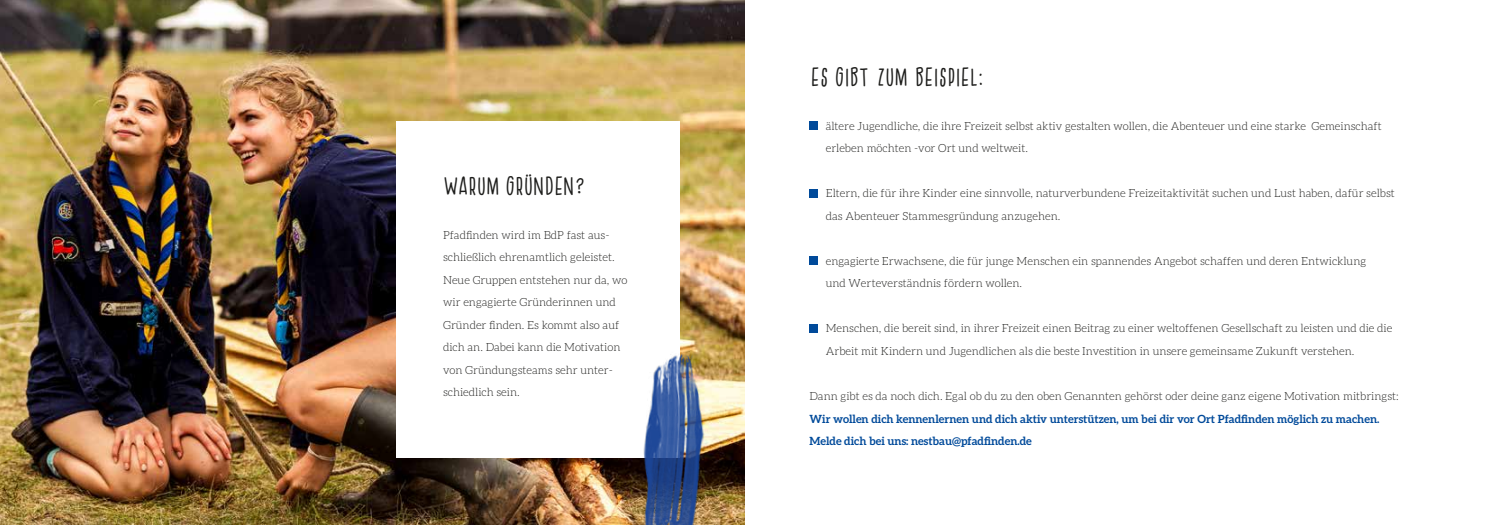
<style>
.page{position:relative;width:1489px;height:525px;background:#fff}
.page>*{position:absolute;margin:0;border:0;box-sizing:border-box;transform-origin:0 0}
.t1{font:22.5px "Homemade Hamburgers";letter-spacing:-.015em;color:#1d1d1b}
.t2{font:300 11.25px/22.5px "Aleo";color:#1d1d1b}
.t3{font:700 11.25px/22.5px "Aleo";color:#004a9a}
</style>
<div class="page">
<div style="left:809px;top:121px;width:8px;height:9px;background:#004a9a"></div>
<div style="left:809px;top:189px;width:8px;height:8px;background:#004a9a"></div>
<div style="left:809px;top:256px;width:8px;height:9px;background:#004a9a"></div>
<div style="left:809px;top:324px;width:8px;height:8px;background:#004a9a"></div>
<img style="left:0;top:0;width:744px;height:524px">
<div style="left:396px;top:121px;width:283px;height:337px;background:#fff"></div>
<img style="left:613px;top:342px;width:113px;height:182px">
<h1 class="t1" style="left:443px;top:172px;width:142px">WARUM GRÜNDEN?</h1>
<p class="t2" style="left:443px;top:223px;width:186px">Pfadfinden wird im BdP fast aus&shy;schließlich ehrenamtlich geleistet.<br>Neue Gruppen entstehen nur da, wo wir engagierte Gründerinnen und<br>Gründer finden. Es kommt also auf dich an. Dabei kann die Motivation von Gründungsteams sehr unter&shy;schiedlich sein.</p>
<h1 class="t1" style="left:809px;top:63px;width:174px">ES GIBT ZUM BEISPIEL:</h1>
<p class="t2" style="left:825px;top:114px;width:557px">ältere Jugendliche, die ihre Freizeit selbst aktiv gestalten wollen, die Abenteuer und eine starke Gemeinschaft erleben möchten -vor Ort und weltweit.</p>
<p class="t2" style="left:825px;top:182px;width:570px">Eltern, die für ihre Kinder eine sinnvolle, naturverbundene Freizeitaktivität suchen und Lust haben, dafür selbst das Abenteuer Stammesgründung anzugehen.</p>
<p class="t2" style="left:825px;top:249px;width:542px">engagierte Erwachsene, die für junge Menschen ein spannendes Angebot schaffen und deren Entwicklung und Werteverständnis fördern wollen.</p>
<p class="t2" style="left:825px;top:317px;width:568px">Menschen, die bereit sind, in ihrer Freizeit einen Beitrag zu einer weltoffenen Gesellschaft zu leisten und die die<br>Arbeit mit Kindern und Jugendlichen als die beste Investition in unsere gemeinsame Zukunft verstehen.</p>
<p class="t2" style="left:809px;top:384px;width:590px">Dann gibt es da noch dich. Egal ob du zu den oben Genannten gehörst oder deine ganz eigene Motivation mitbringst:</p>
<p class="t3" style="left:809px;top:407px;width:571px">Wir wollen dich kennenlernen und dich aktiv unterstützen, um bei dir vor Ort Pfadfinden möglich zu machen.<br>Melde dich bei uns: nestbau@pfadfinden.de</p>
</div>
